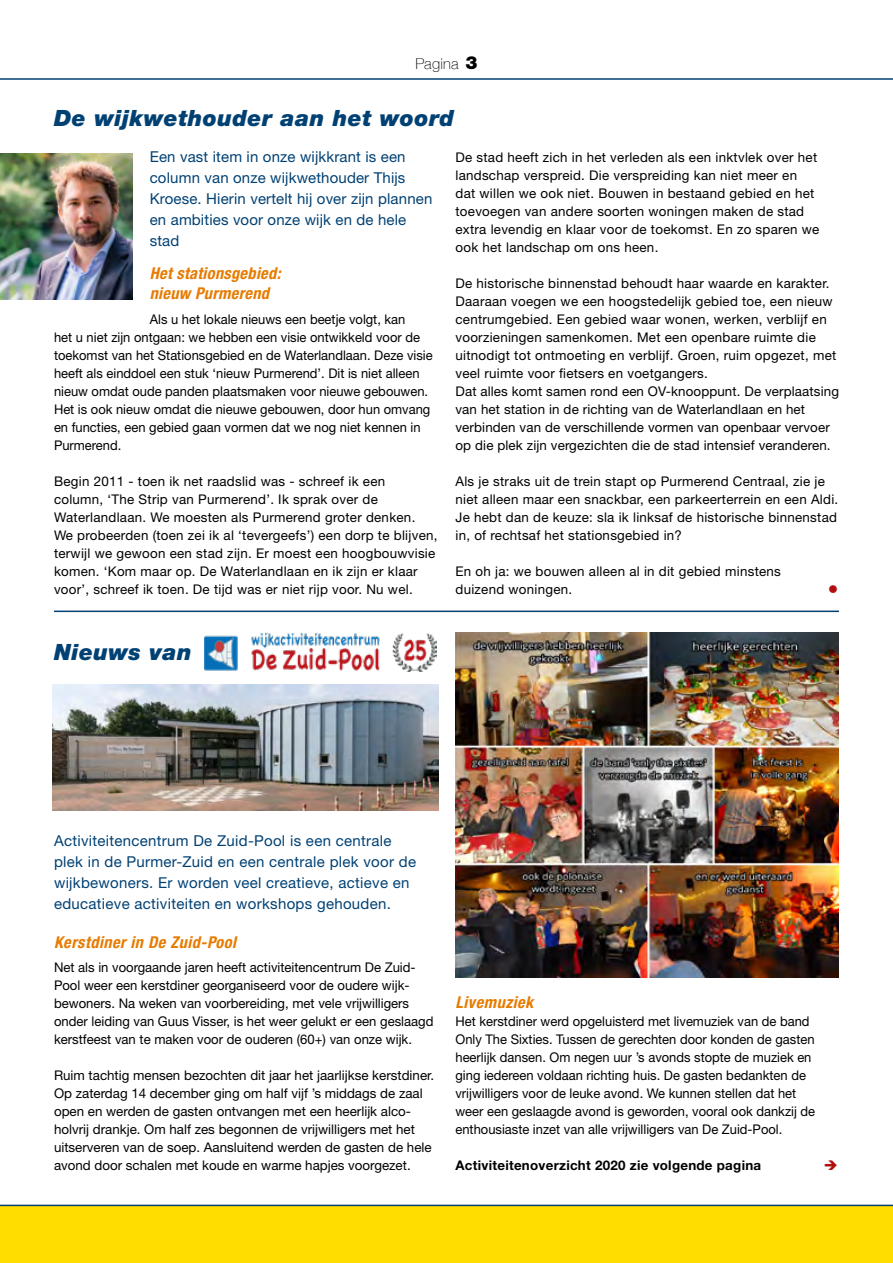
<style>
.page{position:relative;width:893px;height:1263px;background:#fff}
.page>*{position:absolute;margin:0;border:0;box-sizing:border-box;transform-origin:0 0}
.H1__Kop{font:italic 900 22.5px "Helvetica Neue";letter-spacing:.02em;color:#004174}
.H2__Subkop{font:italic 700 condensed 16.35px/19.6px "Helvetica Neue";letter-spacing:.02em;color:#e77b00}
.H__Introtekst{font:15px/21px "Helvetica Neue";letter-spacing:.02em;color:#004174}
.t1{font:100 15px "Helvetica Neue";letter-spacing:.02em;color:#000}
.P__Tekst_plat{font:13.35px/18px "Helvetica Neue";color:#000}
.P__Tekst_plat-2{font:13.35px/18px "Helvetica Neue";letter-spacing:.02em;color:#000}
.P__Tekst_plat-3{font:700 13.35px "Helvetica Neue";letter-spacing:.02em;color:#000}
.P__Tekst_plat-4{font:13.35px "Wingdings";color:#b20e10}
.s1{font-weight:900;font-size:18px}
</style>
<div class="page">
<div style="left:0;top:1206px;width:893px;height:57px;background:#fd0"></div>
<hr style="left:0;top:1205px;width:893px;height:1px;background:#004174">
<hr style="left:0;top:78px;width:893px;height:2px;background:#004174">
<hr style="left:54px;top:611px;width:785px;height:1px;background:#004174">
<img style="left:0;top:153px;width:133px;height:147px">
<img style="left:205px;top:632px;width:231px;height:39px">
<img style="left:53px;top:684px;width:386px;height:126px">
<img style="left:455px;top:632px;width:384px;height:346px">
<p class="t1" style="left:415px;top:52px;width:63px">Pagina <span class="s1">3</span></p>
<h1 class="H1__Kop" style="left:54px;top:104px;width:402px">De wijkwethouder aan het woord</h1>
<p class="H__Introtekst" style="left:150px;top:146px;width:284px">Een vast item in onze wijkkrant is een column van onze wijkwethouder Thijs<br>Kroese. Hierin vertelt hij over zijn plannen en ambities voor onze wijk en de hele stad</p>
<h2 class="H2__Subkop" style="left:150px;top:263px;width:132px">Het stationsgebied: nieuw Purmerend</h2>
<p class="P__Tekst_plat" style="left:54px;top:310px;width:380px;text-indent:96px">Als u het lokale nieuws een beetje volgt, kan<br>het u niet zijn ontgaan: we hebben een visie ontwikkeld voor de toekomst van het Stationsgebied en de Waterlandlaan. Deze visie heeft als einddoel een stuk ‘nieuw Purmerend’. Dit is niet alleen nieuw omdat oude panden plaatsmaken voor nieuwe gebouwen.<br>Het is ook nieuw omdat die nieuwe gebouwen, door hun omvang en functies, een gebied gaan vormen dat we nog niet kennen in Purmerend.</p>
<p class="P__Tekst_plat-2" style="left:54px;top:472px;width:385px">Begin 2011 - toen ik net raadslid was - schreef ik een column, ‘The Strip van Purmerend’. Ik sprak over de Waterlandlaan. We moesten als Purmerend groter denken.<br>We probeerden (toen zei ik al ‘tevergeefs’) een dorp te blijven, terwijl we gewoon een stad zijn. Er moest een hoogbouwvisie komen. ‘Kom maar op. De Waterlandlaan en ik zijn er klaar voor’, schreef ik toen. De tijd was er niet rijp voor. Nu wel.</p>
<h1 class="H1__Kop" style="left:54px;top:638px;width:139px">Nieuws van</h1>
<p class="P__Tekst_plat-2" style="left:455px;top:148px;width:365px">De stad heeft zich in het verleden als een inktvlek over het landschap verspreid. Die verspreiding kan niet meer en dat willen we ook niet. Bouwen in bestaand gebied en het toevoegen van andere soorten woningen maken de stad extra levendig en klaar voor de toekomst. En zo sparen we ook het landschap om ons heen.</p>
<p class="P__Tekst_plat-2" style="left:455px;top:274px;width:382px">De historische binnenstad behoudt haar waarde en karakter.<br>Daaraan voegen we een hoogstedelijk gebied toe, een nieuw centrumgebied. Een gebied waar wonen, werken, verblijf en voorzieningen samenkomen. Met een openbare ruimte die uitnodigt tot ontmoeting en verblijf. Groen, ruim opgezet, met veel ruimte voor fietsers en voetgangers.</p>
<p class="P__Tekst_plat" style="left:455px;top:382px;width:385px">Dat alles komt samen rond een OV-knooppunt. De verplaatsing van het station in de richting van de Waterlandlaan en het verbinden van de verschillende vormen van openbaar vervoer op die plek zijn vergezichten die de stad intensief veranderen.</p>
<p class="P__Tekst_plat-2" style="left:455px;top:472px;width:384px">Als je straks uit de trein stapt op Purmerend Centraal, zie je niet alleen maar een snackbar, een parkeerterrein en een Aldi.<br>Je hebt dan de keuze: sla ik linksaf de historische binnenstad in, of rechtsaf het stationsgebied in?</p>
<p class="P__Tekst_plat-2" style="left:455px;top:562px;width:327px">En oh ja: we bouwen alleen al in dit gebied minstens duizend woningen.</p>
<p class="P__Tekst_plat-4" style="left:828px;top:582px;width:11px">●</p>
<p class="H__Introtekst" style="left:54px;top:830px;width:364px">Activiteitencentrum De Zuid-Pool is een centrale plek in de Purmer-Zuid en een centrale plek voor de wijkbewoners. Er worden veel creatieve, actieve en educatieve activiteiten en workshops gehouden.</p>
<h2 class="H2__Subkop" style="left:54px;top:932px;width:184px">Kerstdiner in De Zuid-Pool</h2>
<p class="P__Tekst_plat" style="left:54px;top:958px;width:381px">Net als in voorgaande jaren heeft activiteitencentrum De Zuid-Pool weer een kerstdiner georganiseerd voor de oudere wijk&shy;bewoners. Na weken van voorbereiding, met vele vrijwilligers onder leiding van Guus Visser, is het weer gelukt er een geslaagd kerstfeest van te maken voor de ouderen (60+) van onze wijk.</p>
<p class="P__Tekst_plat" style="left:54px;top:1066px;width:382px">Ruim tachtig mensen bezochten dit jaar het jaarlijkse kerstdiner.<br>Op zaterdag 14 december ging om half vijf ’s middags de zaal open en werden de gasten ontvangen met een heerlijk alco&shy;holvrij drankje. Om half zes begonnen de vrijwilligers met het uitserveren van de soep. Aansluitend werden de gasten de hele avond door schalen met koude en warme hapjes voorgezet.</p>
<h2 class="H2__Subkop" style="left:455px;top:992px;width:79px">Livemuziek</h2>
<p class="P__Tekst_plat" style="left:455px;top:1012px;width:361px">Het kerstdiner werd opgeluisterd met livemuziek van de band Only The Sixties. Tussen de gerechten door konden de gasten heerlijk dansen. Om negen uur ’s avonds stopte de muziek en ging iedereen voldaan richting huis. De gasten bedankten de vrijwilligers voor de leuke avond. We kunnen stellen dat het weer een geslaagde avond is geworden, vooral ook dankzij de enthousiaste inzet van alle vrijwilligers van De Zuid-Pool.</p>
<p class="P__Tekst_plat-3" style="left:455px;top:1157px;width:307px">Activiteitenoverzicht 2020 zie volgende pagina</p>
</div>
